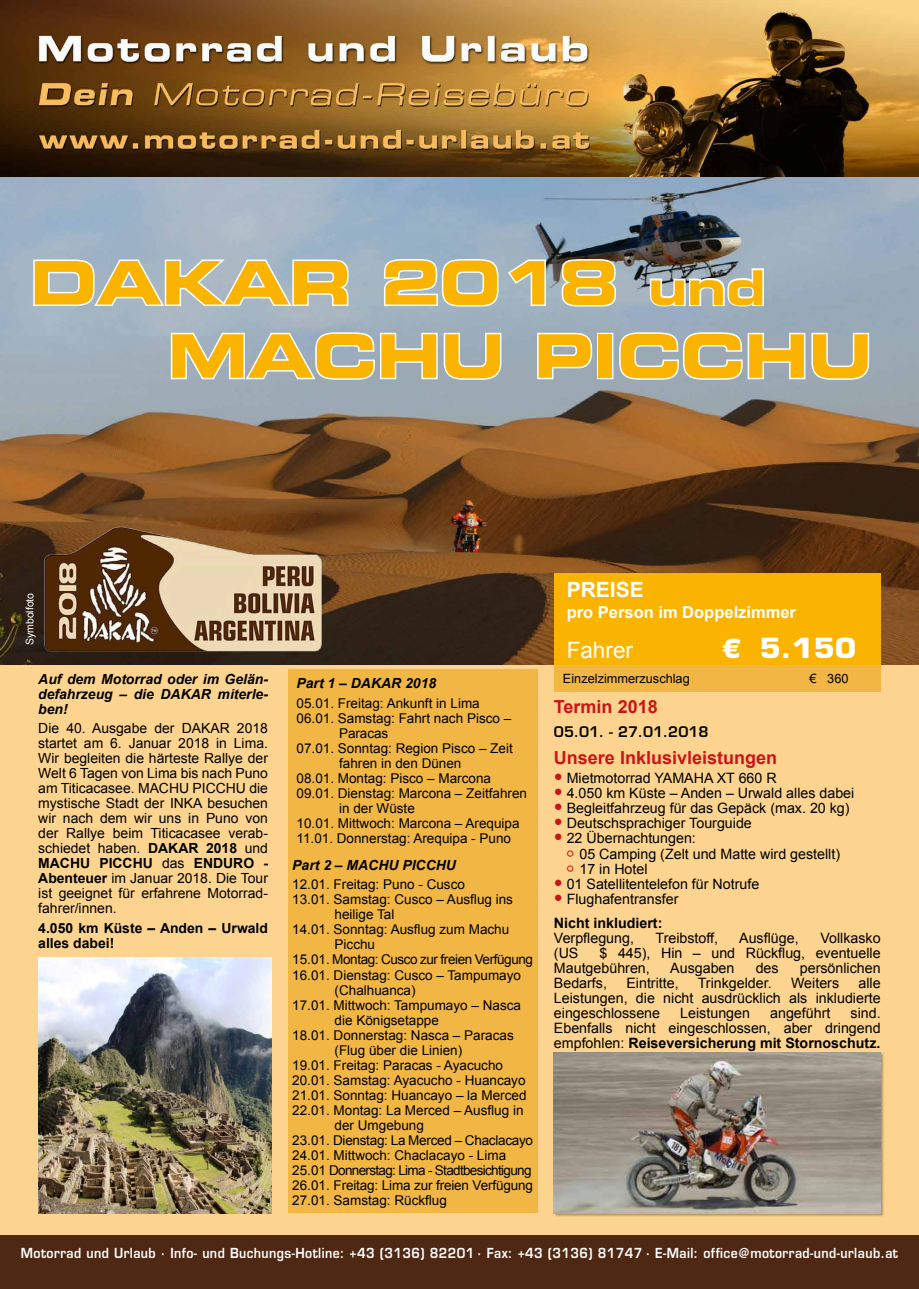
<style>
.page{position:relative;width:919px;height:1289px;background:#fff}
.page>*{position:absolute;margin:0;border:0;box-sizing:border-box;transform-origin:0 0}
.t1{font:60px/73.2px "Eurostile LT Std Bold Ex 2";color:#fab400}
.t2{font:700 27px "Eurostile";color:#fff;scale:1.11 1}
.t3{font:22.5px "Arial";color:#fff}
.t4{font:700 21px "Arial";color:#fff}
.t5{font:700 18px "Arial";color:#cd1316}
.t6{font:700 16.5px "Arial";color:#fff}
.t7{font:14.25px/15px "Arial";color:#000}
.t8{font:600 14.25px "Eurostile LT Std";color:#000}
.t9{font:13.95px/15px "Arial";color:#000;text-align:justify}
.t10{font:italic 700 13.95px/15px "Arial";color:#000;text-align:justify}
.t11{font:700 13.95px/15px "Arial";color:#000}
.t12{font:13.5px "Arial";color:#000}
.t13{font:600 13.5px "Eurostile";letter-spacing:.035em;color:#fff;scale:.9 1}
.t14{font:13.5px "Arial";letter-spacing:-.05em;color:#000}
.t15{font:13.5px "Arial";letter-spacing:-.03em;color:#000}
.t16{font:13.5px "Arial";letter-spacing:-.02em;color:#000}
.t17{font:12.75px "Arial";color:#000}
.t18{font:10.5px "Arial";color:#fff}
.s1{font-size:48px}
.s2{font-weight:700}
.s3{font-size:25.5px}
.s4{font-size:25.5px;color:#cd1316}
</style>
<div class="page">
<div style="left:0;top:0;width:918px;height:1288px;background:#fcd48f"></div>
<div style="left:0;top:1235px;width:918px;height:53px;background:#4f2813"></div>
<img style="left:0;top:177px;width:918px;height:487px">
<div style="left:554px;top:663px;width:326px;height:28px;background:#f1b643"></div>
<div style="left:288px;top:669px;width:249px;height:182px;background:#f1b643"></div>
<div style="left:288px;top:851px;width:249px;height:362px;background:#f1b643"></div>
<img style="left:0;top:0;width:918px;height:177px">
<div style="left:554px;top:573px;width:326px;height:91px;background:#fab400"></div>
<svg style="left:32px;top:258px;width:318px;height:50px;background:#bcc8d2"></svg>
<svg style="left:382px;top:257px;width:118px;height:51px;background:#bcc9d4"></svg>
<svg style="left:506px;top:258px;width:41px;height:49px;background:#b6c4ce"></svg>
<svg style="left:560px;top:257px;width:57px;height:51px;background:#bac2c9"></svg>
<svg style="left:648px;top:267px;width:117px;height:41px;background:#b4bec7"></svg>
<svg style="left:169px;top:331px;width:334px;height:51px;background:#b4c0ca"></svg>
<svg style="left:535px;top:331px;width:58px;height:50px;background:#b5bfc8"></svg>
<div style="left:597px;top:333px;width:16px;height:46px;border:3px solid #fff"></div>
<svg style="left:617px;top:331px;width:253px;height:50px;background:#b4bec7"></svg>
<img style="left:38px;top:957px;width:233px;height:256px">
<div style="left:554px;top:1052px;width:330px;height:164px;background:#000;opacity:.3"></div>
<img style="left:554px;top:1052px;width:326px;height:161px">
<img style="left:39px;top:524px;width:287px;height:130px">
<h1 class="t1" style="left:168px;top:245px;width:705px;text-indent:-138px">DAKAR 2018 <span class="s1">und<br></span>MACHU PICCHU</h1>
<p class="t18" style="left:23px;top:645px;width:54px;rotate:-90deg">Symbolfoto</p>
<p class="t10" style="left:38px;top:672px;width:231px">Auf dem Motorrad oder im Gelän&shy;defahrzeug – die DAKAR miterle&shy;ben!</p>
<p class="t9" style="left:38px;top:721px;width:231px">Die 40. Ausgabe der DAKAR 2018 startet am 6. Januar 2018 in Lima.<br>Wir begleiten die härteste Rallye der Welt 6 Tagen von Lima bis nach Puno am Titicacasee. MACHU PICCHU die mystische Stadt der INKA besuchen wir nach dem wir uns in Puno von der Rallye beim Titicacasee verab&shy;schiedet haben. <span class="s2">DAKAR 2018</span> und <span class="s2">MACHU PICCHU</span> das <span class="s2">ENDURO - Abenteuer</span> im Januar 2018. Die Tour ist geeignet für erfahrene Motorrad&shy;fahrer/innen.</p>
<p class="t11" style="left:38px;top:920px;width:231px">4.050 km Küste – Anden – Urwald alles dabei!</p>
<p class="t10" style="left:296px;top:676px;width:141px">Part 1 – DAKAR 2018</p>
<p class="t12" style="left:296px;top:694px;width:185px">05.01. Freitag: Ankunft in Lima</p>
<p class="t12" style="left:296px;top:709px;width:216px">06.01. Samstag: Fahrt nach Pisco –</p>
<p class="t12" style="left:339px;top:724px;width:51px">Paracas</p>
<p class="t12" style="left:296px;top:739px;width:218px">07.01. Sonntag: Region Pisco – Zeit</p>
<p class="t12" style="left:339px;top:754px;width:124px">fahren in den Dünen</p>
<p class="t12" style="left:296px;top:769px;width:196px">08.01. Montag: Pisco – Marcona</p>
<p class="t12" style="left:296px;top:784px;width:232px">09.01. Dienstag: Marcona – Zeitfahren</p>
<p class="t12" style="left:339px;top:799px;width:77px">in der Wüste</p>
<p class="t12" style="left:296px;top:814px;width:224px">10.01. Mittwoch: Marcona – Arequipa</p>
<p class="t12" style="left:296px;top:829px;width:216px">11.01. Donnerstag: Arequipa - Puno</p>
<p class="t10" style="left:292px;top:858px;width:165px">Part 2 – MACHU PICCHU</p>
<p class="t12" style="left:292px;top:875px;width:174px">12.01. Freitag: Puno - Cusco</p>
<p class="t12" style="left:292px;top:890px;width:222px">13.01. Samstag: Cusco – Ausflug ins</p>
<p class="t12" style="left:334px;top:905px;width:61px">heilige Tal</p>
<p class="t12" style="left:292px;top:920px;width:218px">14.01. Sonntag: Ausflug zum Machu</p>
<p class="t12" style="left:334px;top:935px;width:42px">Picchu</p>
<p class="t15" style="left:292px;top:950px;width:242px">15.01. Montag: Cusco zur freien Verfügung</p>
<p class="t12" style="left:292px;top:965px;width:230px">16.01. Dienstag: Cusco – Tampumayo</p>
<p class="t12" style="left:334px;top:980px;width:83px">(Chalhuanca)</p>
<p class="t12" style="left:292px;top:995px;width:230px">17.01. Mittwoch: Tampumayo – Nasca</p>
<p class="t12" style="left:334px;top:1010px;width:106px">die Königsetappe</p>
<p class="t12" style="left:292px;top:1025px;width:223px">18.01. Donnerstag: Nasca – Paracas</p>
<p class="t12" style="left:334px;top:1040px;width:129px">(Flug über die Linien)</p>
<p class="t12" style="left:292px;top:1055px;width:212px">19.01. Freitag: Paracas - Ayacucho</p>
<p class="t12" style="left:292px;top:1070px;width:235px">20.01. Samstag: Ayacucho - Huancayo</p>
<p class="t12" style="left:292px;top:1085px;width:236px">21.01. Sonntag: Huancayo – la Merced</p>
<p class="t12" style="left:292px;top:1100px;width:233px">22.01. Montag: La Merced – Ausflug in</p>
<p class="t12" style="left:334px;top:1115px;width:91px">der Umgebung</p>
<p class="t16" style="left:292px;top:1130px;width:242px">23.01. Dienstag: La Merced – Chaclacayo</p>
<p class="t12" style="left:292px;top:1145px;width:215px">24.01. Mittwoch: Chaclacayo - Lima</p>
<p class="t14" style="left:292px;top:1160px;width:241px">25.01 Donnerstag: Lima - Stadtbesichtigung</p>
<p class="t12" style="left:292px;top:1175px;width:242px">26.01. Freitag: Lima zur freien Verfügung</p>
<p class="t12" style="left:292px;top:1190px;width:156px">27.01. Samstag: Rückflug</p>
<h3 class="t4" style="left:566px;top:576px;width:79px">PREISE</h3>
<p class="t6" style="left:566px;top:602px;width:231px">pro Person im Doppelzimmer</p>
<h3 class="t3" style="left:566px;top:635px;width:68px">Fahrer</h3>
<h2 class="t2" style="left:722px;top:631px;width:122px"><span class="s3">€</span> 5.150</h2>
<p class="t17" style="left:563px;top:669px;width:128px">Einzelzimmerzuschlag</p>
<p class="t17" style="left:809px;top:669px;width:40px">€ 360</p>
<h3 class="t5" style="left:554px;top:694px;width:105px">Termin 2018</h3>
<p class="t8" style="left:554px;top:722px;width:156px">05.01. - 27.01.2018</p>
<h3 class="t5" style="left:554px;top:745px;width:225px">Unsere Inklusivleistungen</h3>
<p class="t7" style="left:554px;top:770px;width:224px"><span class="s4">•</span> Mietmotorrad YAMAHA XT 660 R</p>
<p class="t7" style="left:554px;top:785px;width:302px"><span class="s4">•</span> 4.050 km Küste – Anden – Urwald alles dabei</p>
<p class="t7" style="left:554px;top:800px;width:297px"><span class="s4">•</span> Begleitfahrzeug für das Gepäck (max. 20 kg)</p>
<p class="t7" style="left:554px;top:815px;width:199px"><span class="s4">•</span> Deutschsprachiger Tourguide</p>
<p class="t7" style="left:566px;top:830px;width:276px;line-height:15.5px;text-indent:-12px"><span class="s4">•</span> 22 Übernachtungen:<br><span class="s4">◦</span> 05 Camping (Zelt und Matte wird gestellt) <span class="s4">◦</span> 17 in Hotel</p>
<p class="t7" style="left:554px;top:876px;width:207px"><span class="s4">•</span> 01 Satellitentelefon für Notrufe</p>
<p class="t7" style="left:554px;top:887px;width:126px;line-height:23.5px"><span class="s4">•</span> Flughafentransfer<br><span class="s2">Nicht inkludiert:</span></p>
<p class="t7" style="left:554px;top:930px;width:82px">Verpflegung,</p>
<p class="t7" style="left:655px;top:930px;width:64px">Treibstoff,</p>
<p class="t7" style="left:739px;top:930px;width:61px">Ausflüge,</p>
<p class="t7" style="left:820px;top:930px;width:62px">Vollkasko</p>
<p class="t7" style="left:554px;top:945px;width:26px">(US</p>
<p class="t7" style="left:554px;top:945px;width:328px;text-indent:46px">$ 445), Hin – und Rückflug, eventuelle<br>Mautgebühren,</p>
<p class="t7" style="left:670px;top:960px;width:66px">Ausgaben</p>
<p class="t7" style="left:755px;top:960px;width:24px">des</p>
<p class="t7" style="left:799px;top:960px;width:82px">persönlichen</p>
<p class="t7" style="left:554px;top:975px;width:55px">Bedarfs,</p>
<p class="t7" style="left:626px;top:975px;width:54px">Eintritte,</p>
<p class="t7" style="left:697px;top:975px;width:75px">Trinkgelder.</p>
<p class="t7" style="left:791px;top:975px;width:50px">Weiters</p>
<p class="t7" style="left:554px;top:975px;width:328px;text-align:justify;text-indent:304px">alle Leistungen, die nicht ausdrücklich als inkludierte eingeschlossene</p>
<p class="t7" style="left:680px;top:1005px;width:71px">Leistungen</p>
<p class="t7" style="left:770px;top:1005px;width:62px">angeführt</p>
<p class="t7" style="left:554px;top:1005px;width:328px;text-align:justify;text-indent:296px">sind.<br>Ebenfalls nicht eingeschlossen, aber dringend empfohlen: <span class="s2">Reiseversicherung mit Stornoschutz.</span></p>
<p class="t13" style="left:21px;top:1244px;width:976px">Motorrad und Urlaub · Info- und Buchungs-Hotline: +43 (3136) 82201 · Fax: +43 (3136) 81747 · E-Mail: office@motorrad-und-urlaub.at</p>
</div>
